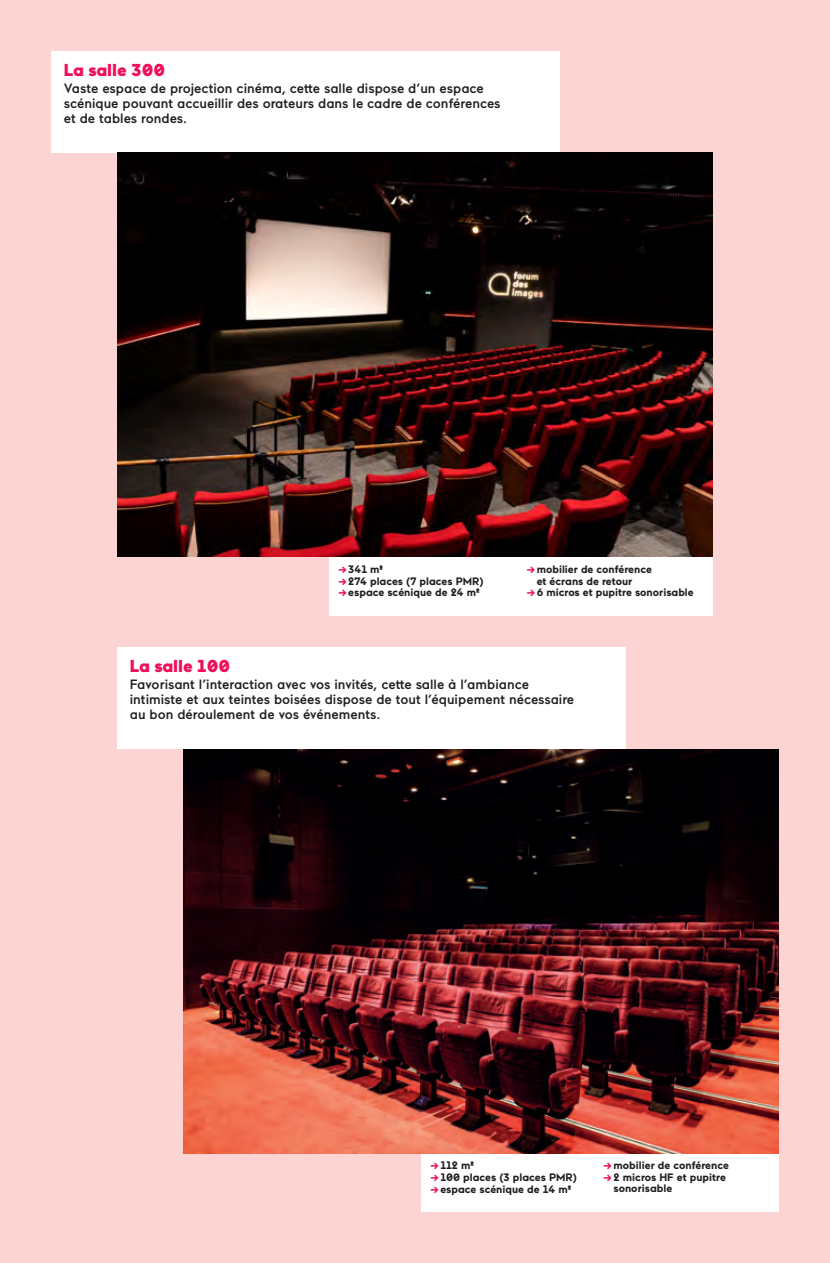
<style>
.page{position:relative;width:830px;height:1263px;background:#fff}
.page>*{position:absolute;margin:0;border:0;box-sizing:border-box;transform-origin:0 0}
.t1{font:900 17.25px "Maax";color:#ee1059}
.t2{font:500 13.5px/15px "Maax";color:#231f20}
.t3{font:700 10.8px/11.7px "Maax";color:#231f20}
.s1{color:#ee1059}
</style>
<div class="page">
<div style="left:0;top:0;width:829px;height:1263px;background:#fbd4d3"></div>
<div style="left:330px;top:557px;width:382px;height:59px;background:#fff"></div>
<div style="left:421px;top:1153px;width:357px;height:59px;background:#fff"></div>
<div style="left:51px;top:51px;width:508px;height:102px;background:#fff"></div>
<div style="left:117px;top:647px;width:508px;height:102px;background:#fff"></div>
<img style="left:117px;top:153px;width:595px;height:404px">
<img style="left:183px;top:749px;width:595px;height:404px">
<p class="t1" style="left:64px;top:58px;width:103px">La salle 300</p>
<p class="t2" style="left:64px;top:80px;width:438px">Vaste espace de projection cinéma, cette salle dispose d’un espace scénique pouvant accueillir des orateurs dans le cadre de conférences et de tables rondes.</p>
<p class="t3" style="left:338px;top:563px;width:46px"><span class="s1">→</span> 341 m²</p>
<p class="t3" style="left:338px;top:574px;width:147px"><span class="s1">→</span> 274 places (7 places PMR)</p>
<p class="t3" style="left:338px;top:586px;width:143px"><span class="s1">→</span> espace scénique de 24 m²</p>
<p class="t3" style="left:536px;top:563px;width:117px;text-indent:-10px"><span class="s1">→</span>mobilier de conférence et écrans de retour</p>
<p class="t3" style="left:526px;top:586px;width:168px"><span class="s1">→</span> 6 micros et pupitre sonorisable</p>
<p class="t1" style="left:130px;top:655px;width:102px">La salle 100</p>
<p class="t2" style="left:130px;top:676px;width:446px">Favorisant l’interaction avec vos invités, cette salle à l’ambiance intimiste et aux teintes boisées dispose de tout l’équipement nécessaire au bon déroulement de vos événements.</p>
<p class="t3" style="left:430px;top:1159px;width:45px"><span class="s1">→</span> 112 m²</p>
<p class="t3" style="left:430px;top:1171px;width:148px"><span class="s1">→</span> 100 places (3 places PMR)</p>
<p class="t3" style="left:430px;top:1182px;width:142px"><span class="s1">→</span> espace scénique de 14 m²</p>
<p class="t3" style="left:603px;top:1159px;width:127px"><span class="s1">→</span> mobilier de conférence</p>
<p class="t3" style="left:613px;top:1171px;width:114px;text-indent:-10px"><span class="s1">→</span>2 micros HF et pupitre sonorisable</p>
</div>
